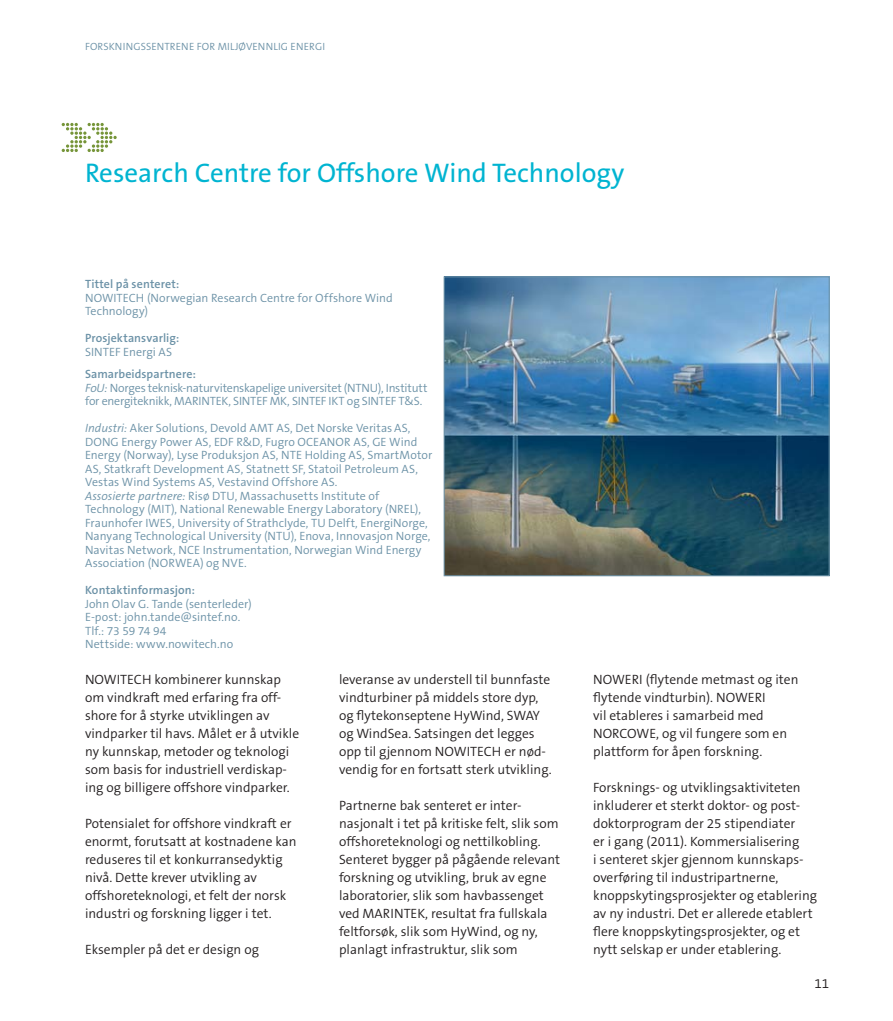
<style>
.page{position:relative;width:893px;height:1021px;background:#fff}
.page>*{position:absolute;margin:0;border:0;box-sizing:border-box;transform-origin:0 0}
.tittel_med_farge{font:27px "The Sans B5 Plain";color:#00b4d1}
.Brødtekst{font:300 13.5px/18px "The Sans B4";color:#231f20}
.faktafelt_tekst{font:300 12px/13.5px "The Sans B4";color:#6c92a7}
.faktafelt_tekst-2{font:300 12px/13.5px "The Sans B4";letter-spacing:-.02em;color:#6c92a7}
.faktafelt_tekst-3{font:600 12px/13.5px "The Sans B6";letter-spacing:.005em;color:#6c92a7}
.t1{font:300 10.5px "The Sans B4";letter-spacing:.01em;color:#6c92a7}
.s1{font-family:"The Sans B6";font-weight:600}
.s2{font-family:"The Sans B4";font-weight:300}
.s3{font-style:italic}
</style>
<div class="page">
<img style="left:446px;top:278px;width:382px;height:296px">
<div style="left:444px;top:276px;width:386px;height:300px;border:1px solid #6c92a7"></div>
<svg style="left:62px;top:123px;width:55px;height:29px"></svg>
<p class="t1" style="left:85px;top:41px;width:241px">FORSKNINGSSENTRENE FOR MILJØVENNLIG ENERGI</p>
<p class="tittel_med_farge" style="left:85px;top:159px;width:541px">Research Centre for Offshore Wind Technology</p>
<p class="faktafelt_tekst" style="left:85px;top:278px;width:309px"><span class="s1">Tittel på senteret:<br></span>NOWITECH (Norwegian Research Centre for Offshore Wind<br>Technology)</p>
<p class="faktafelt_tekst-3" style="left:85px;top:332px;width:96px">Prosjektansvarlig:<br><span class="s2">SINTEF Energi AS</span></p>
<p class="faktafelt_tekst-2" style="left:85px;top:368px;width:344px"><span class="s1">Samarbeidspartnere:<br></span><span class="s3">FoU:</span> Norges teknisk-naturvitenskapelige universitet (NTNU), Institutt for energiteknikk, MARINTEK, SINTEF MK, SINTEF IKT og SINTEF T&amp;S.</p>
<p class="faktafelt_tekst" style="left:85px;top:422px;width:349px"><span class="s3">Industri:</span> Aker Solutions, Devold AMT AS, Det Norske Veritas AS, DONG Energy Power AS, EDF R&amp;D, Fugro OCEANOR AS, GE Wind Energy (Norway), Lyse Produksjon AS, NTE Holding AS, SmartMotor AS, Statkraft Development AS, Statnett SF, Statoil Petroleum AS, Vestas Wind Systems AS, Vestavind Offshore AS.<br><span class="s3">Assosierte partnere:</span> Risø DTU, Massachusetts Institute of Technology (MIT), National Renewable Energy Laboratory (NREL), Fraunhofer IWES, University of Strathclyde, TU Delft, EnergiNorge, Nanyang Technological University (NTU), Enova, Innovasjon Norge, Navitas Network, NCE Instrumentation, Norwegian Wind Energy Association (NORWEA) og NVE.</p>
<p class="faktafelt_tekst" style="left:85px;top:584px;width:168px"><span class="s1">Kontaktinformasjon:<br></span>John Olav G. Tande (senterleder)<br>E-post: john.tande@sintef.no.<br>Tlf.: 73 59 74 94<br>Nettside: www.nowitech.no</p>
<p class="Brødtekst" style="left:85px;top:671px;width:216px">NOWITECH kombinerer kunnskap om vindkraft med erfaring fra off&shy;shore for å styrke utviklingen av vindparker til havs. Målet er å utvikle ny kunnskap, metoder og teknologi som basis for industriell verdiskap&shy;ing og billigere offshore vindparker.</p>
<p class="Brødtekst" style="left:85px;top:815px;width:213px">Potensialet for offshore vindkraft er enormt, forutsatt at kostnadene kan reduseres til et konkurransedyktig nivå. Dette krever utvikling av offshoreteknologi, et felt der norsk industri og forskning ligger i tet.</p>
<p class="Brødtekst" style="left:85px;top:941px;width:175px">Eksempler på det er design og</p>
<p class="Brødtekst" style="left:339px;top:671px;width:213px">leveranse av understell til bunnfaste</p>
<p class="Brødtekst" style="left:339px;top:689px;width:214px">vindturbiner på middels store dyp, og flytekonseptene HyWind, SWAY og WindSea. Satsingen det legges opp til gjennom NOWITECH er nød&shy;vendig for en fortsatt sterk utvikling.</p>
<p class="Brødtekst" style="left:339px;top:797px;width:223px">Partnerne bak senteret er inter&shy;nasjonalt i tet på kritiske felt, slik som offshoreteknologi og nettilkobling.<br>Senteret bygger på pågående relevant forskning og utvikling, bruk av egne laboratorier, slik som havbassenget ved MARINTEK, resultat fra fullskala feltforsøk, slik som HyWind, og ny,</p>
<p class="Brødtekst" style="left:339px;top:941px;width:180px">planlagt infrastruktur, slik som</p>
<p class="Brødtekst" style="left:593px;top:671px;width:207px">NOWERI (flytende metmast og iten flytende vindturbin). NOWERI</p>
<p class="Brødtekst" style="left:593px;top:707px;width:196px">vil etableres i samarbeid med<br>NORCOWE, og vil fungere som en plattform for åpen forskning.</p>
<p class="Brødtekst" style="left:593px;top:779px;width:225px">Forsknings- og utviklingsaktiviteten inkluderer et sterkt doktor- og post&shy;doktorprogram der 25 stipendiater<br>er i gang (2011). Kommersialisering<br>i senteret skjer gjennom kunnskaps&shy;overføring til industripartnerne, knoppskytingsprosjekter og etablering av ny industri. Det er allerede etablert flere knoppskytingsprosjekter, og et nytt selskap er under etablering.</p>
<p class="Brødtekst" style="left:814px;top:975px;width:16px">11</p>
</div>
